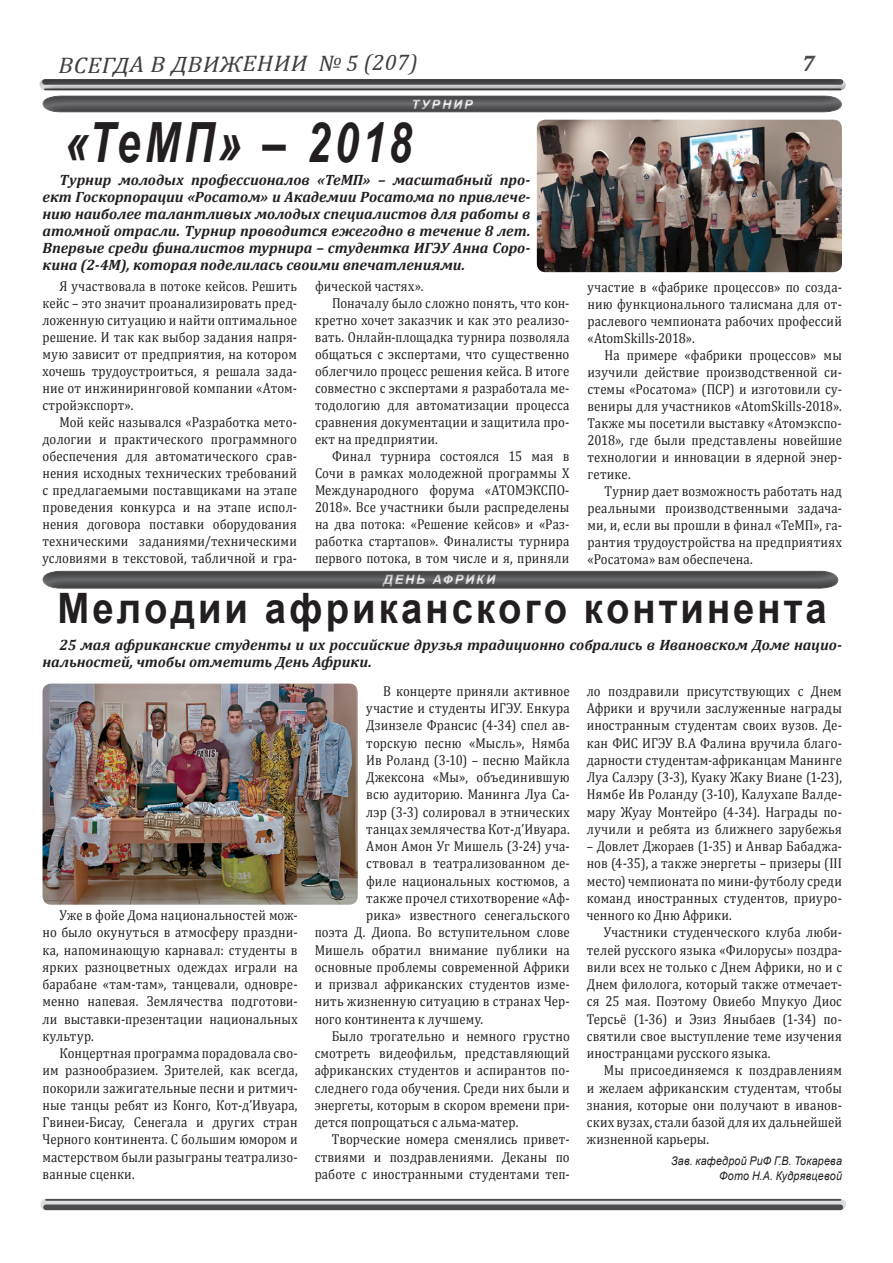
<style>
.page{position:relative;width:893px;height:1263px;background:#fff}
.page>*{position:absolute;margin:0;border:0;box-sizing:border-box;transform-origin:0 0}
.t1{font:italic 700 55.5px "Arial";letter-spacing:.095em;color:#231f20;scale:.76 1}
.t2{font:700 41.85px "Arial";letter-spacing:.08em;color:#231f20;scale:.91 1}
.t3{font:italic 22.5px "Cambria";color:#3e3e3f;scale:1.09 1}
.t4{font:italic 700 15px/17px "Cambria";letter-spacing:-.005em;color:#231f20}
.t5{font:14.4px/17.2px "Cambria";letter-spacing:.01em;color:#231f20;text-align:justify;scale:.89 1}
.t6{font:italic 700 12.9px "Arial";letter-spacing:.15em;color:#fff}
.t7{font:italic 12px/15px "Arial";letter-spacing:.02em;color:#231f20;text-align:right;scale:.89 1}
</style>
<div class="page">
<div style="left:46px;top:1199px;width:794px;height:11px;background:#dcdddf"></div>
<hr style="left:46px;top:1199px;width:794px;height:2px;background:#4b4c4d">
<div style="left:46px;top:1204px;width:794px;height:6px;background:#4b4c4d"></div>
<div style="left:0;top:34px;width:890px;height:102px;background:#231f20;opacity:.5"></div>
<div style="left:41px;top:84px;width:801px;height:31px;background:#231f20;opacity:.5"></div>
<div style="left:42px;top:559px;width:796px;height:31px;background:#231f20;opacity:.5"></div>
<img style="left:537px;top:120px;width:305px;height:152px">
<img style="left:43px;top:684px;width:315px;height:221px">
<svg style="left:804px;top:56px;width:12px;height:15px"></svg>
<h3 class="t3" style="left:58px;top:51px;width:331px;rotate:-1deg">ВСЕГДА В ДВИЖЕНИИ № 5 (207)</h3>
<p class="t6" style="left:411px;top:96px;width:63px">ТУРНИР</p>
<h1 class="t1" style="left:64px;top:106px;width:459px">«ТеМП» – 2018</h1>
<p class="t4" style="left:43px;top:171px;width:489px;text-align:justify;text-indent:17px">Турнир молодых профессионалов «ТеМП» – масштабный про&shy;ект Госкорпорации «Росатом» и Академии Росатома по привлече&shy;нию наиболее талантливых молодых специалистов для работы в атомной отрасли. Турнир проводится ежегодно в течение 8 лет.<br>Впервые среди финалистов турнира – студентка ИГЭУ Анна Соро&shy;кина (2-4М), которая поделилась своими впечатлениями.</p>
<p class="t5" style="left:43px;top:278px;width:287px;text-indent:17px">Я участвовала в потоке кейсов. Решить кейс – это значит проанализировать пред&shy;ложенную ситуацию и найти оптимальное решение. И так как выбор задания напря&shy;мую зависит от предприятия, на котором хочешь трудоустроиться, я решала зада&shy;ние от инжиниринговой компании «Атом&shy;стройэкспорт».</p>
<p class="t5" style="left:43px;top:414px;width:287px;text-indent:17px">Мой кейс назывался «Разработка мето&shy;дологии и практического программного обеспечения для автоматического срав&shy;нения исходных технических требований с предлагаемыми поставщиками на этапе проведения конкурса и на этапе испол&shy;нения договора поставки оборудования техническими заданиями/техническими условиями в текстовой, табличной и гра-</p>
<p class="t5" style="left:315px;top:277px;width:123px">фической частях».</p>
<p class="t5" style="left:332px;top:294px;width:268px">Поначалу было сложно понять, что кон-</p>
<p class="t5" style="left:315px;top:311px;width:287px">кретно хочет заказчик и как это реализо-</p>
<p class="t5" style="left:315px;top:329px;width:287px">вать. Онлайн-площадка турнира позволяла</p>
<p class="t5" style="left:315px;top:346px;width:287px">общаться с экспертами, что существенно</p>
<p class="t5" style="left:315px;top:363px;width:287px">облегчило процесс решения кейса. В итоге</p>
<p class="t5" style="left:315px;top:380px;width:287px">совместно с экспертами я разработала ме-</p>
<p class="t5" style="left:315px;top:397px;width:287px">тодологию для автоматизации процесса</p>
<p class="t5" style="left:315px;top:414px;width:287px">сравнения документации и защитила про-</p>
<p class="t5" style="left:315px;top:431px;width:139px">ект на предприятии.</p>
<p class="t5" style="left:332px;top:448px;width:268px">Финал турнира состоялся 15 мая в</p>
<p class="t5" style="left:315px;top:465px;width:287px">Сочи в рамках молодежной программы Х</p>
<p class="t5" style="left:315px;top:482px;width:287px">Международного форума «АТОМЭКСПО-</p>
<p class="t5" style="left:315px;top:499px;width:287px">2018». Все участники были распределены</p>
<p class="t5" style="left:315px;top:516px;width:287px">на два потока: «Решение кейсов» и «Раз-</p>
<p class="t5" style="left:315px;top:533px;width:287px">работка стартапов». Финалисты турнира</p>
<p class="t5" style="left:315px;top:550px;width:287px">первого потока, в том числе и я, приняли</p>
<p class="t6" style="left:384px;top:571px;width:113px">ДЕНЬ АФРИКИ</p>
<p class="t5" style="left:587px;top:278px;width:287px">участие в «фабрике процессов» по созда&shy;нию функционального талисмана для от&shy;раслевого чемпионата рабочих профессий «AtomSkills-2018».</p>
<p class="t5" style="left:587px;top:346px;width:287px;text-indent:17px">На примере «фабрики процессов» мы изучили действие производственной си&shy;стемы «Росатома» (ПСР) и изготовили су&shy;вениры для участников «AtomSkills-2018».<br>Также мы посетили выставку «Атомэкспо-2018», где были представлены новейшие технологии и инновации в ядерной энер&shy;гетике.</p>
<p class="t5" style="left:587px;top:482px;width:287px;text-indent:17px">Турнир дает возможность работать над реальными производственными задача&shy;ми, и, если вы прошли в финал «ТеМП», га&shy;рантия трудоустройства на предприятиях «Росатома» вам обеспечена.</p>
<h2 class="t2" style="left:58px;top:580px;width:847px">Мелодии африканского континента</h2>
<p class="t4" style="left:43px;top:636px;width:801px;text-indent:17px">25 мая африканские студенты и их российские друзья традиционно собрались в Ивановском Доме нацио&shy;нальностей, чтобы отметить День Африки.</p>
<p class="t5" style="left:43px;top:906px;width:288px;text-indent:17px">Уже в фойе Дома национальностей мож&shy;но было окунуться в атмосферу праздни&shy;ка, напоминающую карнавал: студенты в ярких разноцветных одеждах играли на барабане «там-там», танцевали, одновре&shy;менно напевая. Землячества подготови&shy;ли выставки-презентации национальных культур.</p>
<p class="t5" style="left:43px;top:1044px;width:288px;text-indent:17px">Концертная программа порадовала сво&shy;им разнообразием. Зрителей, как всегда, покорили зажигательные песни и ритмич&shy;ные танцы ребят из Конго, Кот-д’Ивуара, Гвинеи-Бисау, Сенегала и других стран Черного континента. С большим юмором и мастерством были разыграны театрализо&shy;ванные сценки.</p>
<p class="t5" style="left:383px;top:682px;width:211px">В концерте приняли активное</p>
<p class="t5" style="left:366px;top:699px;width:230px">участие и студенты ИГЭУ. Енкура</p>
<p class="t5" style="left:366px;top:717px;width:230px">Дзинзеле Франсис (4-34) спел ав-</p>
<p class="t5" style="left:366px;top:734px;width:230px">торскую песню «Мысль», Нямба</p>
<p class="t5" style="left:366px;top:751px;width:230px">Ив Роланд (3-10) – песню Майкла</p>
<p class="t5" style="left:366px;top:768px;width:230px">Джексона «Мы», объединившую</p>
<p class="t5" style="left:366px;top:786px;width:230px">всю аудиторию. Манинга Луа Са-</p>
<p class="t5" style="left:366px;top:803px;width:230px">лэр (3-3) солировал в этнических</p>
<p class="t5" style="left:366px;top:820px;width:230px">танцах землячества Кот-д’Ивуара.</p>
<p class="t5" style="left:366px;top:837px;width:230px">Амон Амон Уг Мишель (3-24) уча-</p>
<p class="t5" style="left:366px;top:855px;width:230px">ствовал в театрализованном де-</p>
<p class="t5" style="left:366px;top:872px;width:230px">филе национальных костюмов, а</p>
<p class="t5" style="left:366px;top:889px;width:230px">также прочел стихотворение «Аф-</p>
<p class="t5" style="left:366px;top:906px;width:230px">рика» известного сенегальского</p>
<p class="t5" style="left:315px;top:924px;width:288px">поэта Д. Диопа. Во вступительном слове</p>
<p class="t5" style="left:315px;top:941px;width:288px">Мишель обратил внимание публики на</p>
<p class="t5" style="left:315px;top:958px;width:288px">основные проблемы современной Африки</p>
<p class="t5" style="left:315px;top:975px;width:288px">и призвал африканских студентов изме-</p>
<p class="t5" style="left:315px;top:993px;width:288px">нить жизненную ситуацию в странах Чер-</p>
<p class="t5" style="left:315px;top:1010px;width:191px">ного континента к лучшему.</p>
<p class="t5" style="left:332px;top:1027px;width:269px">Было трогательно и немного грустно</p>
<p class="t5" style="left:315px;top:1044px;width:288px">смотреть видеофильм, представляющий</p>
<p class="t5" style="left:315px;top:1062px;width:288px">африканских студентов и аспирантов по-</p>
<p class="t5" style="left:315px;top:1079px;width:288px">следнего года обучения. Среди них были и</p>
<p class="t5" style="left:315px;top:1096px;width:288px">энергеты, которым в скором времени при-</p>
<p class="t5" style="left:315px;top:1113px;width:230px">дется попрощаться с альма-матер.</p>
<p class="t5" style="left:332px;top:1131px;width:269px">Творческие номера сменялись привет-</p>
<p class="t5" style="left:315px;top:1148px;width:288px">ствиями и поздравлениями. Деканы по</p>
<p class="t5" style="left:315px;top:1165px;width:288px">работе с иностранными студентами теп-</p>
<p class="t5" style="left:587px;top:682px;width:288px">ло поздравили присутствующих с Днем Африки и вручили заслуженные награды иностранным студентам своих вузов. Де&shy;кан ФИС ИГЭУ В.А Фалина вручила благо&shy;дарности студентам-африканцам Манинге Луа Салэру (3-3), Куаку Жаку Виане (1-23), Нямбе Ив Роланду (3-10), Калухапе Валде&shy;мару Жуау Монтейро (4-34). Награды по&shy;лучили и ребята из ближнего зарубежья</p>
<p class="t5" style="left:587px;top:837px;width:288px">– Довлет Джораев (1-35) и Анвар Бабаджа&shy;нов (4-35), а также энергеты – призеры (III место) чемпионата по мини-футболу среди команд иностранных студентов, приуро&shy;ченного ко Дню Африки.</p>
<p class="t5" style="left:587px;top:924px;width:288px;text-indent:17px">Участники студенческого клуба люби&shy;телей русского языка «Филорусы» поздра&shy;вили всех не только с Днем Африки, но и с Днем филолога, который также отмечает&shy;ся 25 мая. Поэтому Овиебо Мпукуо Диос Терсьё (1-36) и Эзиз Яныбаев (1-34) по&shy;святили свое выступление теме изучения иностранцами русского языка.</p>
<p class="t5" style="left:587px;top:1062px;width:288px;text-indent:17px">Мы присоединяемся к поздравлениям и желаем африканским студентам, чтобы знания, которые они получают в иванов&shy;ских вузах, стали базой для их дальнейшей жизненной карьеры.</p>
<p class="t7" style="left:671px;top:1154px;width:193px">Зав. кафедрой РиФ Г.В. Токарева<br>Фото Н.А. Кудрявцевой</p>
</div>
